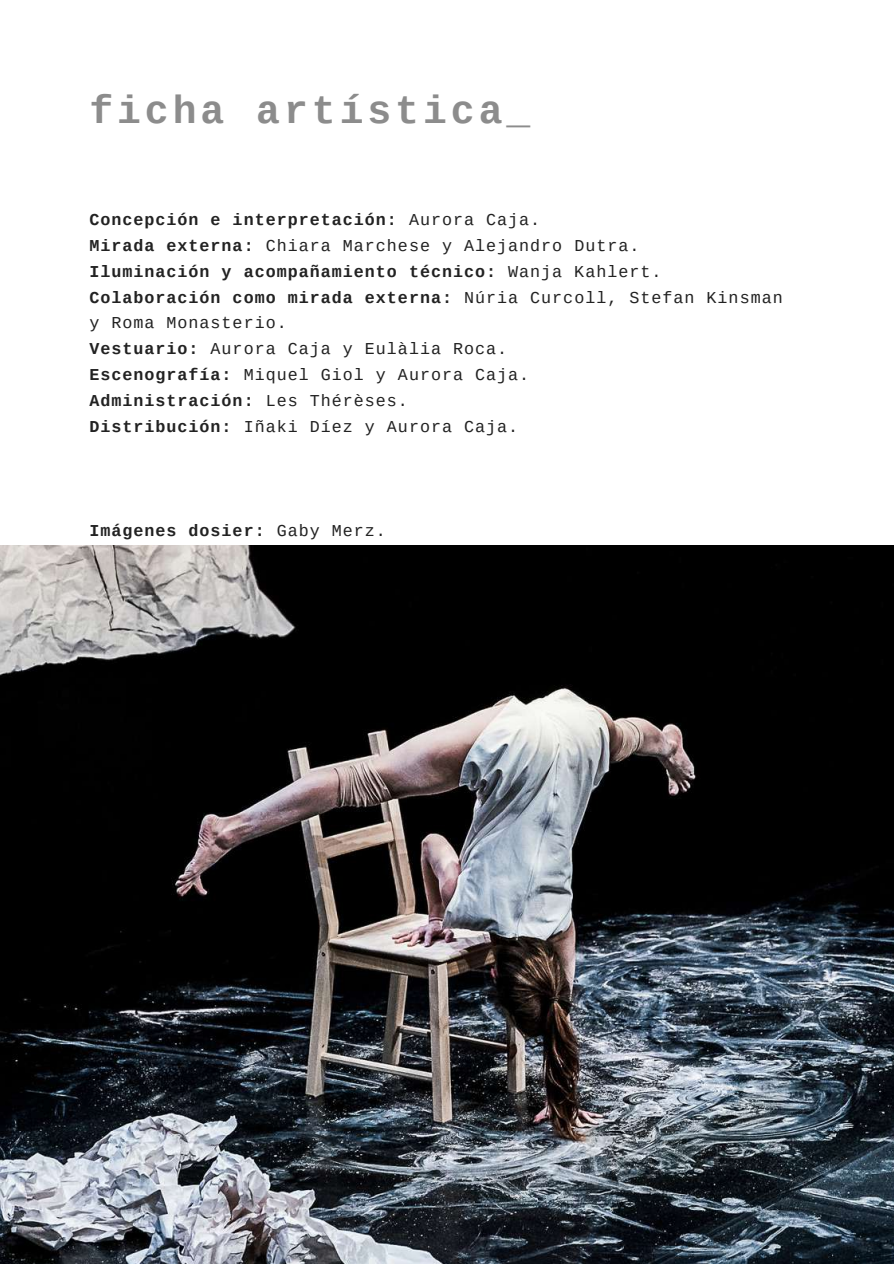
<style>
.page{position:relative;width:894px;height:1264px;background:#fff}
.page>*{position:absolute;margin:0;border:0;box-sizing:border-box;transform-origin:0 0}
.t1{font:700 39.75px "Cousine";letter-spacing:.1em;color:#8c8c8c}
.t2{font:16.65px/25.8px "Cousine";letter-spacing:.06em;color:#222}
.t3{font:700 16.65px "Cousine";letter-spacing:.06em;color:#222}
.s1{font-weight:700}
.s2{font-weight:400}
</style>
<div class="page">
<img style="left:0;top:545px;width:893px;height:718px">
<h1 class="t1" style="left:89px;top:89px;width:442px">ficha artística_</h1>
<p class="t2" style="left:89px;top:207px;width:694px"><span class="s1">Concepción e interpretación:</span> Aurora Caja.<br><span class="s1">Mirada externa:</span> Chiara Marchese y Alejandro Dutra.<br><span class="s1">Iluminación y acompañamiento técnico:</span> Wanja Kahlert.<br><span class="s1">Colaboración como mirada externa:</span> Núria Curcoll, Stefan Kinsman y Roma Monasterio.<br><span class="s1">Vestuario:</span> Aurora Caja y Eulàlia Roca.<br><span class="s1">Escenografía:</span> Miquel Giol y Aurora Caja.<br><span class="s1">Administración:</span> Les Thérèses.<br><span class="s1">Distribución:</span> Iñaki Díez y Aurora Caja.</p>
<p class="t3" style="left:89px;top:521px;width:298px">Imágenes dosier: <span class="s2">Gaby Merz.</span></p>
</div>
